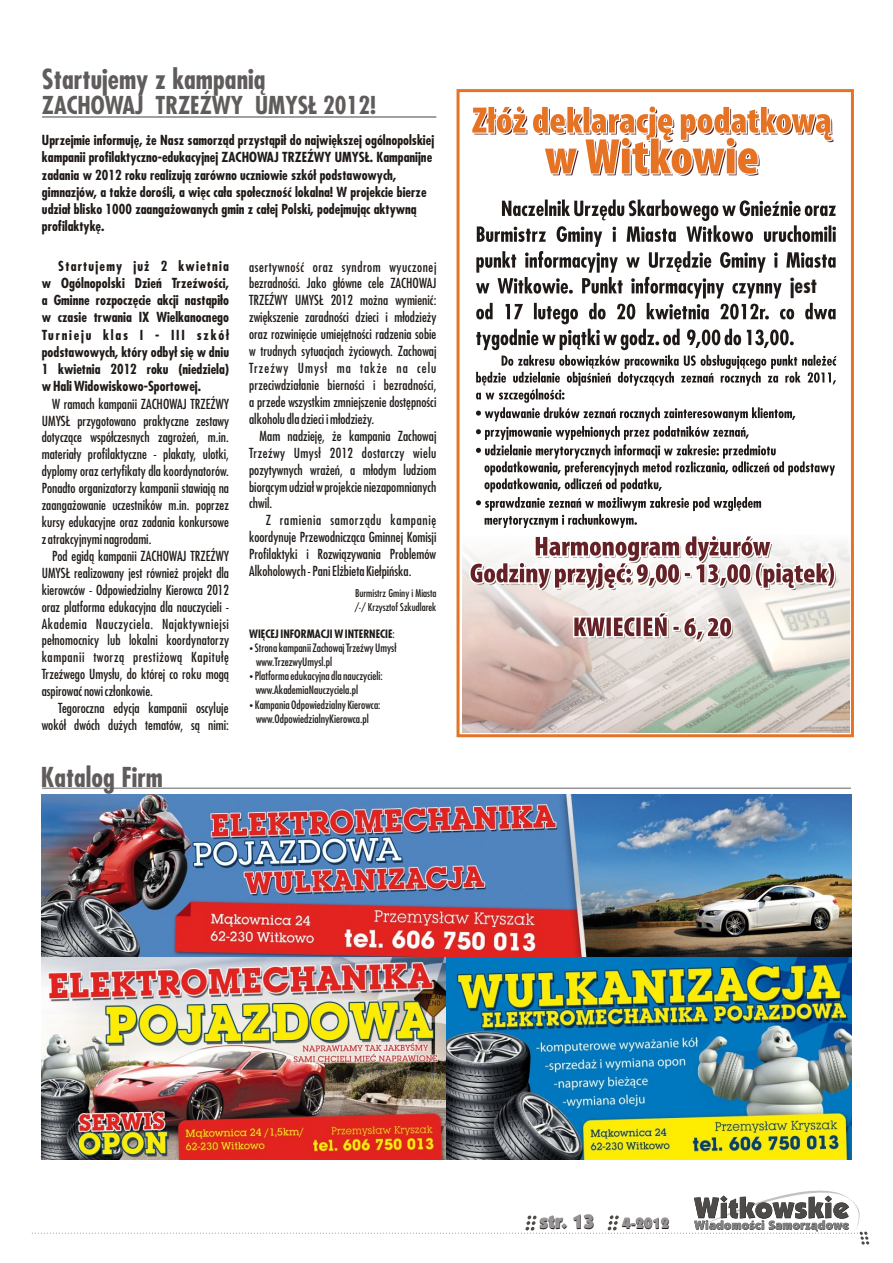
<style>
.page{position:relative;width:893px;height:1263px;background:#fff}
.page>*{position:absolute;margin:0;border:0;box-sizing:border-box;transform-origin:0 0}
.t1{font:700 27px "Fujiyama";color:#615c5c}
.t2{font:700 26.7px "Fujiyama";color:#615c5c}
.t3{font:700 24px "Fujiyama";color:#615c5c}
.t4{font:700 20.7px "Fujiyama";color:#1f1a17}
.t5{font:900 19.5px "Kabel IT Cby BT";color:#1f1a17}
.t6{font:900 15px "Kabel IT Cby BT";color:#1f1a17}
.t7{font:13.5px/17px "Fujiyama";color:#1f1a17;text-align:justify}
.t8{font:700 13.5px/17.2px "Fujiyama";color:#1f1a17;text-align:justify}
.t9{font:11.25px/14.1px "Fujiyama";color:#1f1a17}
.t10{font:700 11.25px "Fujiyama";color:#1f1a17}
.t11{font:10.5px/13.2px "Fujiyama";color:#1f1a17}
.t12{font:9.6px "Wingdings";color:#1f1a17}
.s1{font-weight:400}
</style>
<div class="page">
<svg style="left:32px;top:1190px;width:837px;height:54px"></svg>
<hr style="left:42px;top:116px;width:394px;height:2px;background:#828282">
<hr style="left:42px;top:787px;width:809px;height:2px;background:#969494">
<img style="left:42px;top:794px;width:809px;height:365px">
<div style="left:457px;top:89px;width:397px;height:648px;border:3px solid #e67324"></div>
<img style="left:462px;top:543px;width:388px;height:189px">
<svg style="left:470px;top:89px;width:364px;height:87px"></svg>
<svg style="left:467px;top:200px;width:370px;height:495px"></svg>
<div style="left:788px;top:275px;width:55px;height:26px;background:#fff"></div>
<h1 class="t1" style="left:42px;top:69px;width:225px">Startujemy z kampanią</h1>
<h3 class="t3" style="left:42px;top:97px;width:336px">ZACHOWAJ TRZEŹWY UMYSŁ 2012!</h3>
<p class="t8" style="left:42px;top:133px;width:394px;text-align:left">Uprzejmie informuję, że Nasz samorząd przystąpił do największej ogólnopolskiej kampanii profilaktyczno-edukacyjnej ZACHOWAJ TRZEŹWY UMYSŁ. Kampanijne zadania w 2012 roku realizują zarówno uczniowie szkół podstawowych, gimnazjów, a także dorośli, a więc cała społeczność lokalna! W projekcie bierze udział blisko 1000 zaangażowanych gmin z całej Polski, podejmując aktywną profilaktykę.</p>
<p class="t8" style="left:42px;top:259px;width:189px;text-indent:17px">Startujemy już 2 kwietnia w Ogólnopolski Dzień Trzeźwości, a Gminne rozpoczęcie akcji nastąpiło w czasie trwania IX Wielkanocnego Turnieju klas I - III szkół podstawowych, który odbył się w dniu 1 kwietnia 2012 roku (niedziela) wHali Widowiskowo-Sportowej.</p>
<p class="t7" style="left:42px;top:396px;width:189px;text-indent:10px">W ramach kampanii ZACHOWAJ TRZEŹWY UMYSŁ przygotowano praktyczne zestawy dotyczące współczesnych zagrożeń, m.in. materiały profilaktyczne - plakaty, ulotki, dyplomy oraz certyfikaty dla koordynatorów.<br>Ponadto organizatorzy kampanii stawiają na zaangażowanie uczestników m.in. poprzez kursy edukacyjne oraz zadania konkursowe zatrakcyjnymi nagrodami.</p>
<p class="t7" style="left:42px;top:548px;width:189px;text-indent:11px">Pod egidą kampanii ZACHOWAJ TRZEŹWY UMYSŁ realizowany jest również projekt dla kierowców - Odpowiedzialny Kierowca 2012 oraz platforma edukacyjna dla nauczycieli - Akademia Nauczyciela. Najaktywniejsi pełnomocnicy lub lokalni koordynatorzy kampanii tworzą prestiżową Kapitułę Trzeźwego Umysłu, do której co roku mogą aspirować nowi członkowie.</p>
<p class="t7" style="left:42px;top:701px;width:189px;text-align:right">Tegoroczna edycja kampanii oscyluje wokół dwóch dużych tematów, są nimi:</p>
<h2 class="t2" style="left:41px;top:767px;width:124px">Katalog Firm</h2>
<p class="t7" style="left:249px;top:259px;width:189px">asertywność oraz syndrom wyuczonej bezradności. Jako główne cele ZACHOWAJ TRZEŹWY UMYSŁ 2012 można wymienić: zwiększenie zaradności dzieci i młodzieży oraz rozwinięcie umiejętności radzenia sobie w trudnych sytuacjach życiowych. Zachowaj Trzeźwy Umysł ma także na celu przeciwdziałanie bierności i bezradności, a przede wszystkim zmniejszenie dostępności alkoholu dla dzieci i młodzieży.</p>
<p class="t7" style="left:249px;top:428px;width:189px;text-indent:10px">Mam nadzieję, że kampania Zachowaj Trzeźwy Umysł 2012 dostarczy wielu pozytywnych wrażeń, a młodym ludziom biorącym udział w projekcie niezapomnianych chwil.</p>
<p class="t7" style="left:249px;top:513px;width:189px;text-indent:17px">Z ramienia samorządu kampanię koordynuje Przewodnicząca Gminnej Komisji Profilaktyki i Rozwiązywania Problemów Alkoholowych - Pani Elżbieta Kiełpińska.</p>
<p class="t11" style="left:355px;top:588px;width:83px">Burmistrz Gminy i Miasta /-/ Krzysztof Szkudlarek</p>
<p class="t10" style="left:249px;top:629px;width:147px">WIĘCEJ INFORMACJI W INTERNECIE<span class="s1">:</span></p>
<p class="t9" style="left:249px;top:642px;width:149px">•Strona kampanii Zachowaj Trzeźwy Umysł</p>
<p class="t12" style="left:249px;top:673px;width:30px">•</p>
<p class="t9" style="left:255px;top:656px;width:130px">www.TrzezwyUmysl.pl<br>Platforma edukacyjna dla nauczycieli:</p>
<p class="t9" style="left:255px;top:684px;width:127px">www.AkademiaNauczyciela.pl<br>Kampania Odpowiedzialny Kierowca: www.OdpowiedzialnyKierowca.pl</p>
<p class="t12" style="left:249px;top:701px;width:30px">•</p>
<h3 class="t4" style="left:790px;top:278px;width:29px">jest</h3>
<h3 class="t5" style="left:540px;top:1214px;width:57px">str. 13</h3>
<p class="t6" style="left:622px;top:1218px;width:49px">4-2012</p>
</div>
